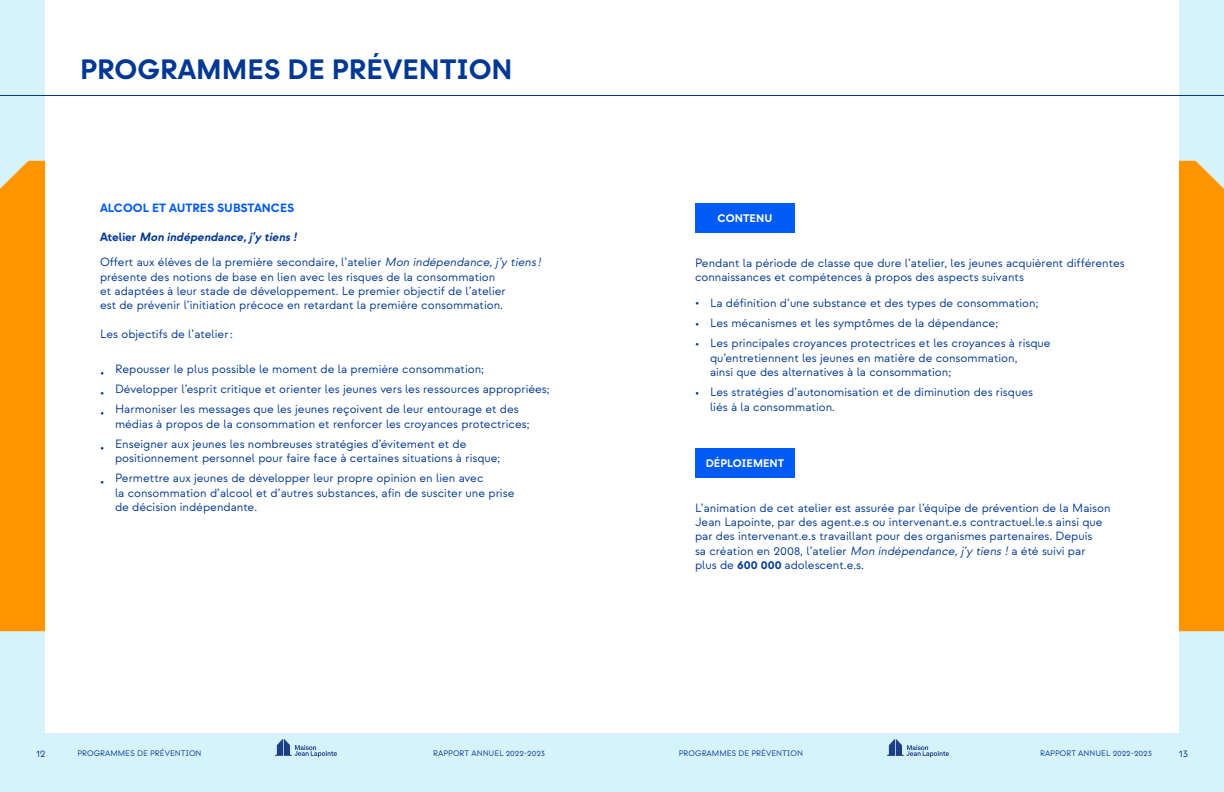
<style>
.page{position:relative;width:1224px;height:792px;background:#fff}
.page>*{position:absolute;margin:0;border:0;box-sizing:border-box;transform-origin:0 0}
.t1{font:700 28px "Strawford";color:#003893}
.t2{font:12px/14.4px "Strawford";color:#003893}
.t3{font:700 12px "Strawford";color:#005af4}
.t4{font:700 11px "Strawford";color:#fff}
.t5{font:10px "Strawford";color:#003893}
.t6{font:8px "Strawford";color:#003893}
.s1{font-weight:700}
.s2{font-weight:700;font-style:italic}
.s3{font-style:italic}
</style>
<div class="page">
<div style="left:0;top:0;width:45px;height:792px;background:#d6f3fc"></div>
<div style="left:1179px;top:0;width:45px;height:792px;background:#d6f3fc"></div>
<div style="left:0;top:733px;width:1224px;height:59px;background:#d6f3fc"></div>
<div style="left:0;top:161px;width:45px;height:470px;background:#ff9500"></div>
<div style="left:1179px;top:161px;width:45px;height:470px;background:#ff9500"></div>
<svg style="left:887px;top:739px;width:62px;height:18px"></svg>
<svg style="left:275px;top:739px;width:62px;height:18px"></svg>
<hr style="left:0;top:95px;width:1224px;height:1px;background:#003893">
<div style="left:695px;top:203px;width:100px;height:30px;background:#005af4"></div>
<div style="left:695px;top:448px;width:100px;height:30px;background:#005af4"></div>
<h1 class="t1" style="left:80px;top:52px;width:434px">PROGRAMMES DE PRÉVENTION</h1>
<p class="t3" style="left:100px;top:200px;width:196px">ALCOOL ET AUTRES SUBSTANCES</p>
<p class="t2" style="left:100px;top:224px;width:443px;line-height:25.7px"><span class="s1">Atelier</span> <span class="s2">Mon indépendance, j’y tiens !<br></span>Offert aux élèves de la première secondaire, l’atelier <span class="s3">Mon indépendance, j’y tiens !</span></p>
<p class="t2" style="left:100px;top:270px;width:407px">présente des notions de base en lien avec les risques de la consommation et adaptées à leur stade de développement. Le premier objectif de l’atelier est de prévenir l’initiation précoce en retardant la première consommation.</p>
<p class="t2" style="left:100px;top:327px;width:134px">Les objectifs de l’atelier:</p>
<p class="t2" style="left:115px;top:359px;width:437px;line-height:20.2px">Repousser le plus possible le moment de la première consommation;<br>Développer l’esprit critique et orienter les jeunes vers les ressources appropriées;<br>Harmoniser les messages que les jeunes reçoivent de leur entourage et des</p>
<p class="t2" style="left:115px;top:414px;width:416px;line-height:20.2px">médias à propos de la consommation et renforcer les croyances protectrices;<br>Enseigner aux jeunes les nombreuses stratégies d’évitement et de</p>
<p class="t2" style="left:115px;top:448px;width:387px;line-height:20.2px">positionnement personnel pour faire face à certaines situations à risque;<br>Permettre aux jeunes de développer leur propre opinion en lien avec</p>
<p class="t2" style="left:115px;top:486px;width:401px">la consommation d’alcool et d’autres substances, afin de susciter une prise de décision indépendante.</p>
<p class="t2" style="left:100px;top:362px;width:6px;line-height:20.2px;text-align:justify">• • •</p>
<p class="t2" style="left:100px;top:440px;width:6px">•</p>
<p class="t2" style="left:100px;top:474px;width:6px">•</p>
<p class="t4" style="left:718px;top:212px;width:56px">CONTENU</p>
<p class="t2" style="left:695px;top:256px;width:431px">Pendant la période de classe que dure l’atelier, les jeunes acquièrent différentes connaissances et compétences à propos des aspects suivants</p>
<p class="t2" style="left:710px;top:293px;width:342px;line-height:20.2px">La définition d’une substance et des types de consommation;<br>Les mécanismes et les symptômes de la dépendance;<br>Les principales croyances protectrices et les croyances à risque</p>
<p class="t2" style="left:710px;top:351px;width:309px">qu’entretiennent les jeunes en matière de consommation, ainsi que des alternatives à la consommation;</p>
<p class="t2" style="left:710px;top:385px;width:325px">Les stratégies d’autonomisation et de diminution des risques liés à la consommation.</p>
<p class="t2" style="left:695px;top:293px;width:6px;line-height:20.2px;text-align:justify">• • •</p>
<p class="t2" style="left:695px;top:385px;width:6px">•</p>
<p class="t4" style="left:706px;top:456px;width:80px">DÉPLOIEMENT</p>
<p class="t2" style="left:695px;top:501px;width:417px">L’animation de cet atelier est assurée par l’équipe de prévention de la Maison Jean Lapointe, par des agent.e.s ou intervenant.e.s contractuel.le.s ainsi que par des intervenant.e.s travaillant pour des organismes partenaires. Depuis<br>sa création en 2008, l’atelier <span class="s3">Mon indépendance, j’y tiens !</span> a été suivi par<br>plus de <span class="s1">600 000</span> adolescent.e.s.</p>
<p class="t5" style="left:36px;top:747px;width:11px">12</p>
<p class="t6" style="left:77px;top:748px;width:126px">PROGRAMMES DE PRÉVENTION</p>
<p class="t6" style="left:433px;top:748px;width:113px">RAPPORT ANNUEL 2022-2023</p>
<p class="t6" style="left:679px;top:748px;width:126px">PROGRAMMES DE PRÉVENTION</p>
<p class="t6" style="left:1040px;top:748px;width:113px">RAPPORT ANNUEL 2022-2023</p>
<p class="t5" style="left:1179px;top:747px;width:11px">13</p>
</div>
